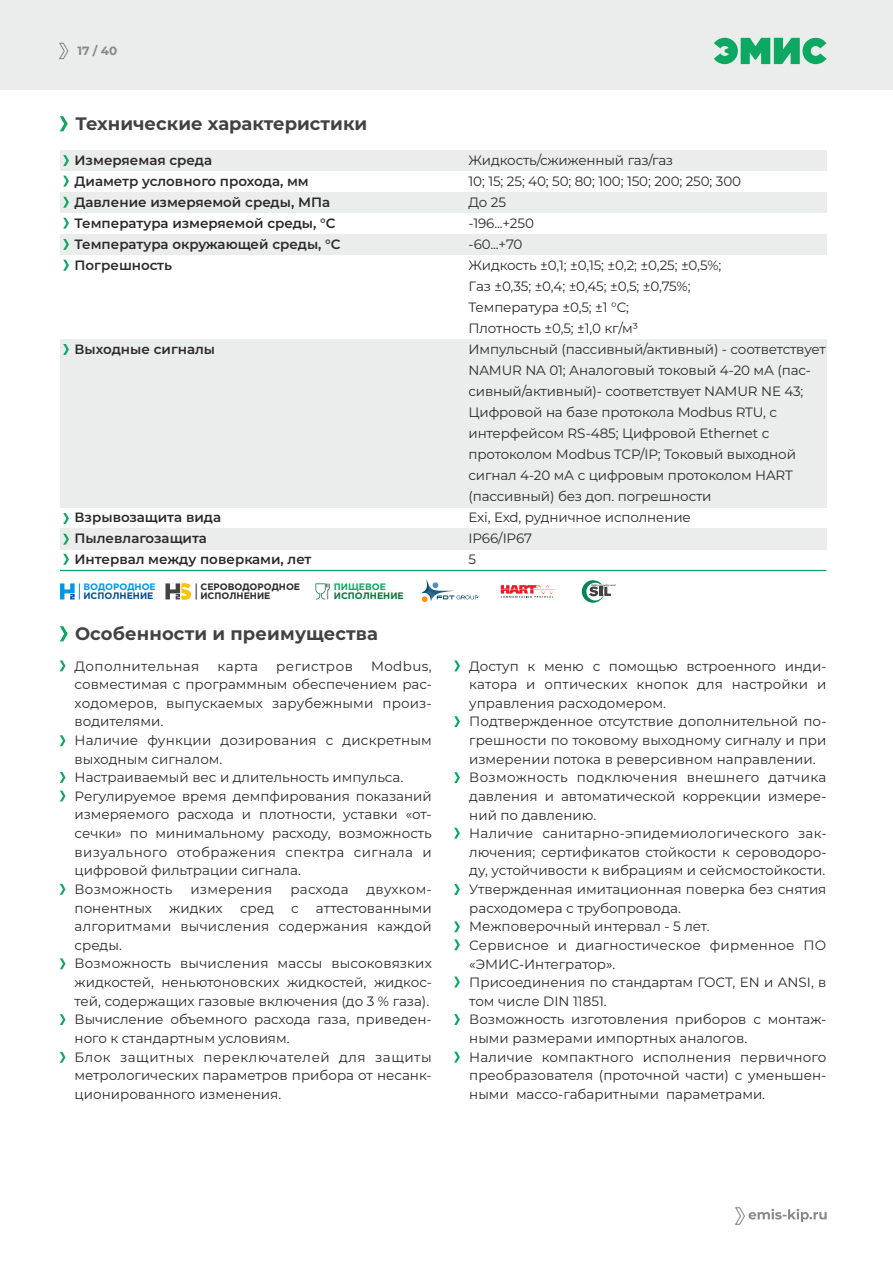
<style>
.page{position:relative;width:893px;height:1263px;background:#fff}
.page>*{position:absolute;margin:0;border:0;box-sizing:border-box;transform-origin:0 0}
.t1{font:700 18px "Montserrat";color:#434242}
.t2{font:13.5px/18.6px "Montserrat";color:#2b2a29}
.t3{font:600 13.5px/21px "Montserrat";color:#2b2a29}
.t4{font:13.5px "Montserrat";letter-spacing:.02em;color:#2b2a29}
.t5{font:13.5px "Montserrat";letter-spacing:.03em;color:#2b2a29}
.t6{font:700 12px "Montserrat";color:#898989}
.t7{font:9.3px/9.4px "Gotham Pro";color:#2b2a29}
.t8{font:9.3px "Gotham Pro";color:#0096e6}
.t9{font:9.3px "Gotham Pro";color:#054b91}
.t10{font:9.3px "Gotham Pro";color:#057637}
.t11{font:9.3px "Gotham Pro";color:#0da861}
.t12{font:700 2.4px "Arial";color:#434242}
</style>
<div class="page">
<div style="left:0;top:0;width:893px;height:90px;background:#ebecec"></div>
<svg style="left:59px;top:42px;width:10px;height:18px"></svg>
<div style="left:60px;top:150px;width:766px;height:21px;background:#ebecec"></div>
<div style="left:60px;top:192px;width:766px;height:21px;background:#ebecec"></div>
<div style="left:60px;top:234px;width:766px;height:21px;background:#ebecec"></div>
<div style="left:60px;top:339px;width:766px;height:168px;background:#ebecec"></div>
<div style="left:60px;top:528px;width:766px;height:21px;background:#ebecec"></div>
<svg style="left:63px;top:155px;width:6px;height:11px"></svg>
<hr style="left:60px;top:570px;width:766px;height:1px;background:#0da861">
<svg style="left:63px;top:176px;width:6px;height:11px"></svg>
<svg style="left:63px;top:197px;width:6px;height:11px"></svg>
<svg style="left:63px;top:218px;width:6px;height:11px"></svg>
<svg style="left:63px;top:239px;width:6px;height:11px"></svg>
<svg style="left:63px;top:260px;width:6px;height:11px"></svg>
<svg style="left:63px;top:344px;width:6px;height:11px"></svg>
<svg style="left:63px;top:513px;width:6px;height:11px"></svg>
<svg style="left:63px;top:554px;width:6px;height:11px"></svg>
<svg style="left:63px;top:534px;width:6px;height:11px"></svg>
<svg style="left:60px;top:660px;width:5px;height:11px"></svg>
<svg style="left:60px;top:735px;width:5px;height:11px"></svg>
<svg style="left:60px;top:958px;width:5px;height:11px"></svg>
<svg style="left:454px;top:828px;width:6px;height:11px"></svg>
<svg style="left:454px;top:716px;width:6px;height:11px"></svg>
<svg style="left:454px;top:772px;width:6px;height:11px"></svg>
<svg style="left:454px;top:976px;width:6px;height:11px"></svg>
<svg style="left:582px;top:580px;width:29px;height:23px"></svg>
<svg style="left:501px;top:585px;width:54px;height:13px"></svg>
<svg style="left:165px;top:583px;width:32px;height:17px"></svg>
<svg style="left:60px;top:583px;width:20px;height:16px"></svg>
<svg style="left:315px;top:583px;width:15px;height:17px"></svg>
<svg style="left:420px;top:579px;width:58px;height:23px"></svg>
<svg style="left:454px;top:921px;width:6px;height:11px"></svg>
<svg style="left:454px;top:939px;width:6px;height:11px"></svg>
<svg style="left:60px;top:791px;width:5px;height:10px"></svg>
<svg style="left:454px;top:660px;width:6px;height:11px"></svg>
<svg style="left:60px;top:884px;width:5px;height:11px"></svg>
<svg style="left:735px;top:1207px;width:92px;height:18px"></svg>
<svg style="left:60px;top:626px;width:8px;height:15px"></svg>
<svg style="left:60px;top:116px;width:8px;height:15px"></svg>
<svg style="left:454px;top:884px;width:6px;height:11px"></svg>
<svg style="left:60px;top:772px;width:5px;height:11px"></svg>
<svg style="left:60px;top:1014px;width:5px;height:11px"></svg>
<svg style="left:60px;top:1052px;width:5px;height:11px"></svg>
<svg style="left:454px;top:1014px;width:6px;height:11px"></svg>
<svg style="left:454px;top:1051px;width:6px;height:11px"></svg>
<svg style="left:714px;top:38px;width:112px;height:26px"></svg>
<p class="t6" style="left:77px;top:44px;width:42px">17 / 40</p>
<h1 class="t1" style="left:76px;top:113px;width:293px">Технические характеристики</h1>
<p class="t3" style="left:75px;top:150px;width:268px">Измеряемая среда<br>Диаметр условного прохода, мм<br>Давление измеряемой среды, МПа<br>Температура измеряемой среды, °C<br>Температура окружающей среды, °C<br>Погрешность</p>
<p class="t3" style="left:75px;top:339px;width:142px">Выходные сигналы</p>
<p class="t3" style="left:75px;top:507px;width:238px">Взрывозащита вида<br>Пылевлагозащита<br>Интервал между поверками, лет</p>
<p class="t8" style="left:83px;top:583px;width:74px">ВОДОРОДНОЕ</p>
<p class="t9" style="left:83px;top:593px;width:72px">ИСПОЛНЕНИЕ</p>
<p class="t7" style="left:200px;top:583px;width:101px">СЕРОВОДОРОДНОЕ<br>ИСПОЛНЕНИЕ</p>
<p class="t11" style="left:334px;top:583px;width:54px">ПИЩЕВОЕ</p>
<p class="t10" style="left:334px;top:593px;width:72px">ИСПОЛНЕНИЕ</p>
<h1 class="t1" style="left:75px;top:622px;width:305px">Особенности и преимущества</h1>
<p class="t2" style="left:75px;top:656px;width:359px;text-indent:296px">Modbus, совместимая с программным обеспечением рас&shy;ходомеров, выпускаемых зарубежными произ&shy;водителями.<br>Наличие функции дозирования с дискретным выходным сигналом.<br>Настраиваемый вес и длительность импульса.<br>Регулируемое время демпфирования показаний измеряемого расхода и плотности, уставки «от&shy;сечки» по минимальному расходу, возможность визуального отображения спектра сигнала и цифровой фильтрации сигнала.<br>Возможность</p>
<p class="t5" style="left:75px;top:657px;width:126px">Дополнительная</p>
<p class="t2" style="left:218px;top:656px;width:42px">карта</p>
<p class="t5" style="left:276px;top:657px;width:78px">регистров</p>
<p class="t4" style="left:191px;top:881px;width:83px">измерения</p>
<p class="t4" style="left:290px;top:881px;width:60px">расхода</p>
<p class="t4" style="left:367px;top:881px;width:67px">двухком-</p>
<p class="t2" style="left:75px;top:898px;width:359px;text-indent:241px">аттестованными алгоритмами вычисления содержания каждой среды.<br>Возможность вычисления массы высоковязких жидкостей, неньютоновских жидкостей, жидкос&shy;тей, содержащих газовые включения (до 3 % газа).<br>Вычисление объемного расхода газа, приведен&shy;ного к стандартным условиям.<br>Блок защитных переключателей для защиты метрологических параметров прибора от несанк&shy;ционированного изменения.</p>
<p class="t2" style="left:75px;top:898px;width:79px">понентных</p>
<p class="t2" style="left:169px;top:898px;width:55px">жидких</p>
<p class="t2" style="left:240px;top:898px;width:35px">сред</p>
<p class="t2" style="left:291px;top:898px;width:9px">с</p>
<p class="t2" style="left:468px;top:150px;width:359px;line-height:21px">Жидкость/сжиженный газ/газ<br>10; 15; 25; 40; 50; 80; 100; 150; 200; 250; 300<br>До 25<br>-196...+250<br>-60...+70<br>Жидкость ±0,1; ±0,15; ±0,2; ±0,25; ±0,5%;<br>Газ ±0,35; ±0,4; ±0,45; ±0,5; ±0,75%;<br>Температура ±0,5; ±1 °C;<br>Плотность ±0,5; ±1,0 кг/м³<br>Импульсный (пассивный/активный) - соответствует<br>NAMUR NA 01; Аналоговый токовый 4-20 мА (пас&shy;сивный/активный)- соответствует NAMUR NE 43;<br>Цифровой на базе протокола Modbus RTU, с интерфейсом RS-485; Цифровой Ethernet с протоколом Modbus TCP/IP; Токовый выходной сигнал 4-20 мА с цифровым протоколом HART (пассивный) без доп. погрешности<br>Exi, Exd, рудничное исполнение<br>IP66/IP67<br>5</p>
<p class="t12" style="left:591px;top:584px;width:26px">Safety integrity Level</p>
<p class="t2" style="left:469px;top:656px;width:359px">Доступ к меню с помощью встроенного инди&shy;катора и оптических кнопок для настройки и управления расходомером.<br>Подтвержденное отсутствие дополнительной по&shy;грешности по токовому выходному сигналу и при измерении потока в реверсивном направлении.<br>Возможность подключения внешнего датчика давления и автоматической коррекции измере&shy;ний по давлению.<br>Наличие санитарно-эпидемиологического зак&shy;лючения; сертификатов стойкости к сероводоро&shy;ду, устойчивости к вибрациям и сейсмостойкости.<br>Утвержденная имитационная поверка без снятия расходомера с трубопровода.<br>Межповерочный интервал - 5 лет.<br>Сервисное и диагностическое фирменное ПО «ЭМИС-Интегратор».<br>Присоединения по стандартам ГОСТ, EN и ANSI, в том числе DIN 11851.<br>Возможность изготовления приборов с монтаж&shy;ными размерами импортных аналогов.<br>Наличие компактного исполнения первичного преобразователя (проточной части) с уменьшен&shy;ными массо-габаритными параметрами.</p>
</div>
